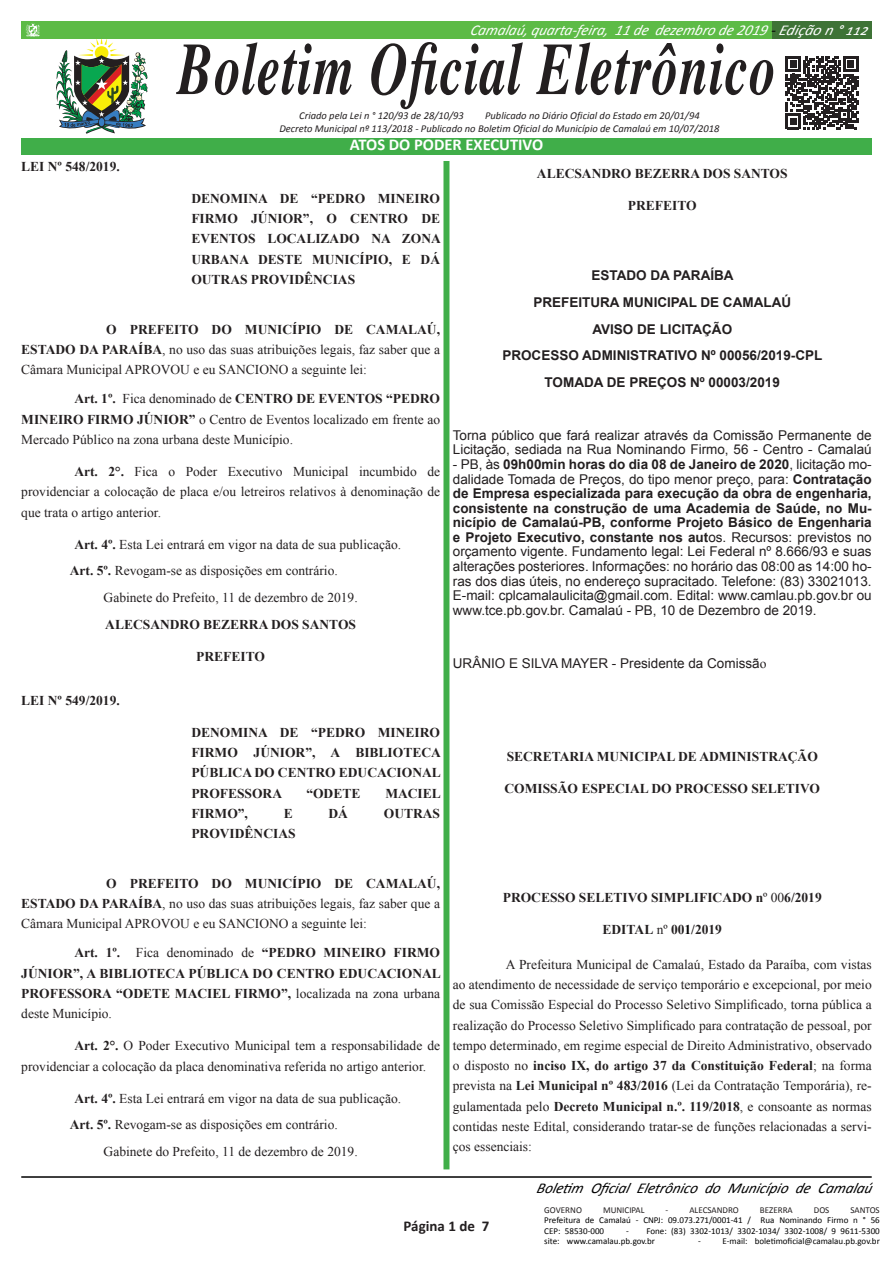
<style>
.page{position:relative;width:893px;height:1263px;background:#fff}
.page>*{position:absolute;margin:0;border:0;box-sizing:border-box;transform-origin:0 0}
.t1{font:italic 700 73.95px "Times";letter-spacing:.02em;color:#231f20;scale:.71 1}
.t2{font:700 16.5px "Calibri";color:#fff}
.t3{font:italic 15px "Calibri";color:#fff}
.t4{font:italic 15px "Calibri";color:#000}
.t5{font:700 15px "Calibri";color:#231f20}
.No_Spacing{font:13.5px/20.2px "Times New Roman";color:#231f20;text-align:justify}
.Normal__Web{font:13.5px/14.5px "Arial";color:#231f20}
.No_Spacing-2{font:700 13.5px/20.2px "Times New Roman";color:#231f20;text-align:justify}
.Normal__Web-2{font:700 13.5px "Arial";color:#231f20}
.t6{font:italic 10.5px "Calibri";color:#231f20}
.t7{font:9px/10.5px "Calibri";color:#000}
.t8{font:9px "Calibri";color:#231f20}
.s1{color:#000}
.s2{font-weight:700}
.s3{font-weight:400}
.s4{font-family:"Times New Roman"}
</style>
<div class="page">
<div style="left:772px;top:21px;width:100px;height:17px;background:#3e7336"></div>
<div style="left:21px;top:21px;width:751px;height:17px;background:#5dbb46"></div>
<hr style="left:21px;top:1176px;width:851px;height:2px;background:#000">
<svg style="left:26px;top:23px;width:14px;height:14px"></svg>
<div style="left:443px;top:47px;width:6px;height:1122px;background:#40ae49"></div>
<div style="left:425px;top:40px;width:38px;height:121px;background:#fff"></div>
<svg style="left:56px;top:40px;width:92px;height:94px"></svg>
<svg style="left:98px;top:117px;width:7px;height:10px"></svg>
<div style="left:99px;top:118px;width:5px;height:8px;background:#377dc1;border-radius:50%"></div>
<div style="left:21px;top:138px;width:851px;height:16px;background:#40ae49"></div>
<svg style="left:786px;top:56px;width:72px;height:73px"></svg>
<p class="t3" style="left:470px;top:19px;width:404px">Camalaú, quarta-feira, 11de dezembrode2019<span class="s1">-</span>Ediçãon°112</p>
<p class="t1" style="left:178px;top:0;width:843px">Boletim Oficial Eletrônico</p>
<p class="t6" style="left:299px;top:108px;width:166px">Criado pela Lei n ° 120/93 de 28/10/93</p>
<p class="t6" style="left:485px;top:108px;width:216px">Publicado no Diário Oficial do Estado em 20/01/94</p>
<p class="t6" style="left:279px;top:122px;width:442px">Decreto Municipal nº 113/2018 - Publicado no Boletim Oficial do Município de Camalaú em 10/07/2018</p>
<p class="t2" style="left:350px;top:134px;width:195px">ATOS DO PODER EXECUTIVO</p>
<p class="No_Spacing-2" style="left:21px;top:156px;width:100px">LEI Nº 548/2019.</p>
<p class="No_Spacing-2" style="left:191px;top:188px;width:251px">DENOMINA DE “PEDRO MINEIRO FIRMO JÚNIOR”, O CENTRO DE EVENTOS LOCALIZADO NA ZONA URBANA DESTE MUNICÍPIO, E DÁ OUTRAS PROVIDÊNCIAS</p>
<p class="No_Spacing" style="left:21px;top:319px;width:420px;text-indent:85px"><span class="s2">O PREFEITO DO MUNICÍPIO DE CAMALAÚ, ESTADO DA PARAÍBA</span>, no uso das suas atribuições legais, faz saber que a Câmara Municipal APROVOU e eu SANCIONO a seguinte lei:</p>
<p class="No_Spacing" style="left:21px;top:388px;width:420px;text-indent:53px"><span class="s2">Art. 1º.</span> Fica denominado de <span class="s2">CENTRO DE EVENTOS “PEDRO MINEIRO FIRMO JÚNIOR”</span> o Centro de Eventos localizado em frente ao Mercado Público na zona urbana deste Município.</p>
<p class="No_Spacing" style="left:21px;top:461px;width:420px;text-indent:53px"><span class="s2">Art. 2°.</span> Fica o Poder Executivo Municipal incumbido de providenciar a colocação de placa e/ou letreiros relativos à denominação de que trata o artigo anterior.</p>
<p class="No_Spacing" style="left:74px;top:534px;width:328px"><span class="s2">Art. 4º.</span> Esta Lei entrará em vigor na data de sua publicação.</p>
<p class="No_Spacing" style="left:70px;top:560px;width:270px"><span class="s2">Art. 5º.</span> Revogam-se as disposições em contrário.</p>
<p class="No_Spacing" style="left:104px;top:587px;width:256px">Gabinete do Prefeito, 11 de dezembro de 2019.</p>
<p class="No_Spacing-2" style="left:105px;top:613px;width:252px">ALECSANDRO BEZERRA DOS SANTOS</p>
<p class="No_Spacing-2" style="left:196px;top:646px;width:70px">PREFEITO</p>
<p class="No_Spacing-2" style="left:21px;top:690px;width:100px">LEI Nº 549/2019.</p>
<p class="No_Spacing-2" style="left:191px;top:722px;width:251px">DENOMINA DE “PEDRO MINEIRO FIRMO JÚNIOR”, A BIBLIOTECA PÚBLICA DO CENTRO EDUCACIONAL PROFESSORA</p>
<p class="No_Spacing-2" style="left:306px;top:783px;width:56px">“ODETE</p>
<p class="No_Spacing-2" style="left:385px;top:783px;width:57px">MACIEL</p>
<p class="No_Spacing-2" style="left:191px;top:803px;width:58px">FIRMO”,</p>
<p class="No_Spacing-2" style="left:284px;top:803px;width:11px">E</p>
<p class="No_Spacing-2" style="left:329px;top:803px;width:21px">DÁ</p>
<p class="No_Spacing-2" style="left:384px;top:803px;width:58px">OUTRAS</p>
<p class="No_Spacing-2" style="left:191px;top:823px;width:106px">PROVIDÊNCIAS</p>
<p class="No_Spacing" style="left:21px;top:873px;width:420px;text-indent:85px"><span class="s2">O PREFEITO DO MUNICÍPIO DE CAMALAÚ, ESTADO DA PARAÍBA</span>, no uso das suas atribuições legais, faz saber que a Câmara Municipal APROVOU e eu SANCIONO a seguinte lei:</p>
<p class="No_Spacing-2" style="left:21px;top:942px;width:421px;text-indent:53px">Art. 1º. <span class="s3">Fica denominado de</span> “PEDRO MINEIRO FIRMO JÚNIOR”, A BIBLIOTECA PÚBLICA DO CENTRO EDUCACIONAL PROFESSORA “ODETE MACIEL FIRMO”, <span class="s3">localizada na zona urbana deste Município.</span></p>
<p class="No_Spacing" style="left:21px;top:1035px;width:420px;text-indent:53px"><span class="s2">Art. 2°.</span> O Poder Executivo Municipal tem a responsabilidade de providenciar a colocação da placa denominativa referida no artigo anterior.</p>
<p class="No_Spacing" style="left:74px;top:1088px;width:328px"><span class="s2">Art. 4º.</span> Esta Lei entrará em vigor na data de sua publicação.</p>
<p class="No_Spacing" style="left:70px;top:1114px;width:270px"><span class="s2">Art. 5º.</span> Revogam-se as disposições em contrário.</p>
<p class="No_Spacing" style="left:104px;top:1141px;width:256px">Gabinete do Prefeito, 11 de dezembro de 2019.</p>
<p class="No_Spacing-2" style="left:537px;top:163px;width:252px">ALECSANDRO BEZERRA DOS SANTOS</p>
<p class="No_Spacing-2" style="left:628px;top:195px;width:70px">PREFEITO</p>
<p class="Normal__Web-2" style="left:591px;top:267px;width:144px">ESTADO DA PARAÍBA</p>
<p class="Normal__Web-2" style="left:533px;top:293px;width:259px">PREFEITURA MUNICIPAL DE CAMALAÚ</p>
<p class="Normal__Web-2" style="left:592px;top:320px;width:141px">AVISO DE LICITAÇÃO</p>
<p class="Normal__Web-2" style="left:502px;top:346px;width:322px">PROCESSO ADMINISTRATIVO Nº 00056/2019-CPL</p>
<p class="Normal__Web-2" style="left:545px;top:373px;width:237px">TOMADA DE PREÇOS Nº 00003/2019</p>
<p class="Normal__Web" style="left:453px;top:428px;width:420px">Torna público que fará realizar através da Comissão Permanente de<br>Licitação, sediada na Rua Nominando Firmo, 56 - Centro - Camalaú</p>
<p class="Normal__Web" style="left:453px;top:457px;width:420px;text-align:justify">- PB, às <span class="s2">09h00min horas do dia 08 de Janeiro de 2020</span>, licitação mo&shy;dalidade Tomada de Preços, do tipo menor preço, para: <span class="s2">Contratação de Empresa especializada para execução da obra de engenharia, consistente na construção de uma Academia de Saúde, no Mu&shy;nicípio de Camalaú-PB, conforme Projeto Básico de Engenharia e Projeto Executivo, constante nos aut</span>os. Recursos: previstos no orçamento vigente. Fundamento legal: Lei Federal nº 8.666/93 e suas alterações posteriores. Informações: no horário das 08:00 as 14:00 ho&shy;ras dos dias úteis, no endereço supracitado. Telefone: (83) 33021013.<br>E-mail: cplcamalaulicita@gmail.com. Edital: www.camlau.pb.gov.br ou www.tce.pb.gov.br. Camalaú - PB, 10 de Dezembro de 2019.</p>
<p class="Normal__Web" style="left:453px;top:656px;width:315px">URÂNIO E SILVA MAYER - Presidente da Comissã<span class="s4">o</span></p>
<p class="No_Spacing-2" style="left:507px;top:746px;width:313px">SECRETARIA MUNICIPAL DE ADMINISTRAÇÃO</p>
<p class="No_Spacing-2" style="left:504px;top:777px;width:317px">COMISSÃO ESPECIAL DO PROCESSO SELETIVO</p>
<p class="No_Spacing-2" style="left:503px;top:887px;width:320px">PROCESSO SELETIVO SIMPLIFICADO n<span class="s3">º 00</span>6/2019</p>
<p class="No_Spacing-2" style="left:603px;top:918px;width:121px">EDITAL <span class="s3">nº</span> 00<span class="s1">1</span>/2019</p>
<p class="No_Spacing" style="left:453px;top:954px;width:420px;text-indent:53px">A Prefeitura Municipal de Camalaú, Estado da Paraíba, com vistas ao atendimento de necessidade de serviço temporário e excepcional, por meio de sua Comissão Especial do Processo Seletivo Simplificado, torna pública a realização do Processo Seletivo Simplificado para contratação de pessoal, por tempo determinado, em regime especial de Direito Administrativo, observado o disposto no <span class="s2">inciso IX, do artigo 37 da Constituição Federal</span>; na forma prevista na <span class="s2">Lei Municipal nº 483/2016</span> (Lei da Contratação Temporária), re&shy;gulamentada pelo <span class="s2">Decreto Municipal n.º. 119/2018</span>, e consoante as normas contidas neste Edital, considerando tratar-se de funções relacionadas a servi&shy;ços essenciais:</p>
<p class="t4" style="left:536px;top:1178px;width:342px">Boletim Oficial Eletrônico do Município de Camalaú</p>
<p class="t5" style="left:404px;top:1216px;width:87px">Página 1 de 7</p>
<p class="t8" style="left:544px;top:1204px;width:39px">GOVERNO</p>
<p class="t8" style="left:603px;top:1204px;width:43px">MUNICIPAL</p>
<p class="t8" style="left:666px;top:1204px;width:75px">- ALECSANDRO</p>
<p class="t8" style="left:760px;top:1204px;width:34px">BEZERRA</p>
<p class="t8" style="left:814px;top:1204px;width:17px">DOS</p>
<p class="t8" style="left:850px;top:1204px;width:31px">SANTOS</p>
<p class="t7" style="left:544px;top:1215px;width:337px">Prefeitura de Camalaú - CNPJ: 09.073.271/0001-41 / Rua Nominando Firmo n ° 56<br>CEP: 58530-000</p>
<p class="t7" style="left:544px;top:1225px;width:337px;text-indent:82px">- Fone: (83) 3302-1013/ 3302-1034/ 3302-1008/ 9 9611-5300 site: www.camalau.pb.gov.br</p>
<p class="t7" style="left:698px;top:1236px;width:183px">- E-mail: boletimoficial@camalau.pb.gov.br</p>
</div>
